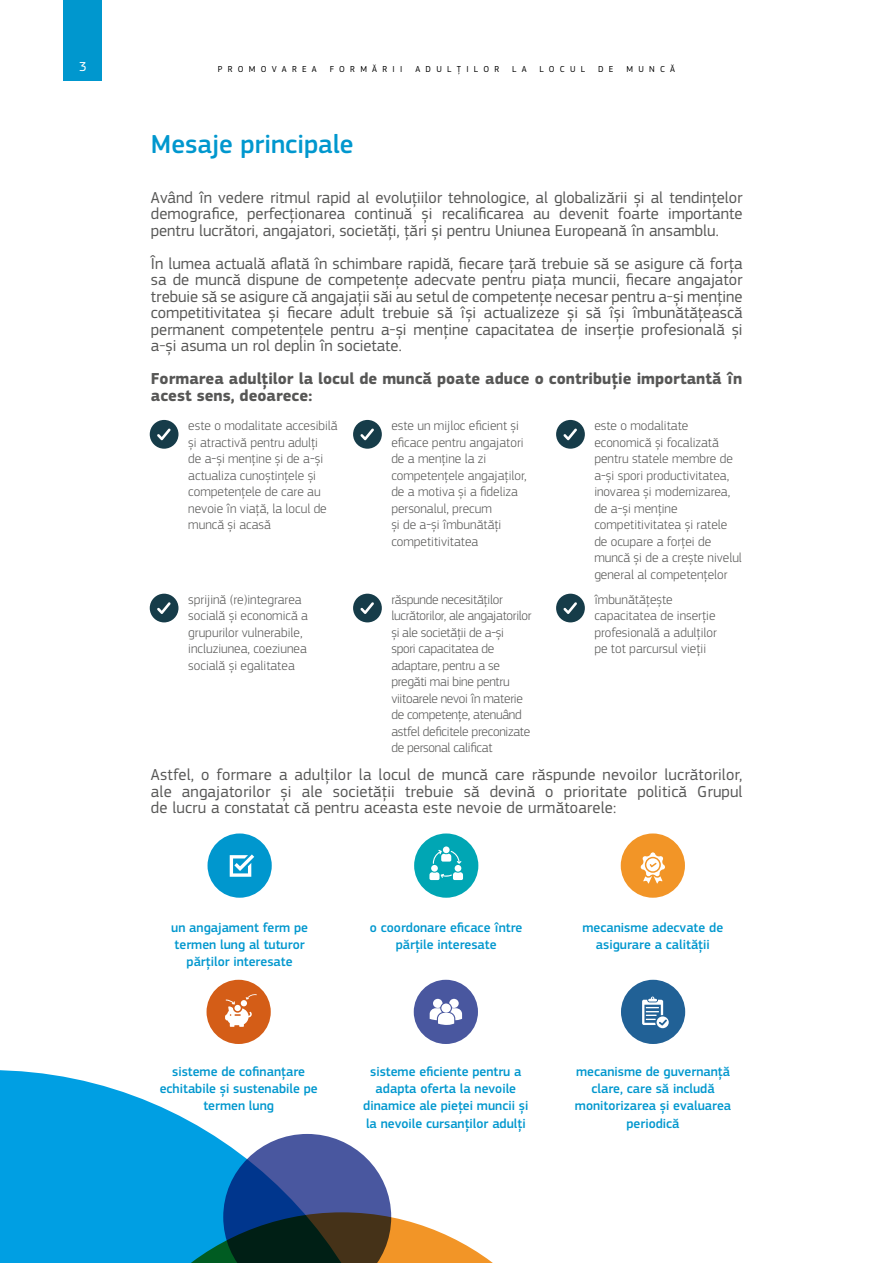
<style>
.page{position:relative;width:893px;height:1263px;background:#fff}
.page>*{position:absolute;margin:0;border:0;box-sizing:border-box;transform-origin:0 0}
.H1_-_Blue{font:500 27px "EC Square Sans Pro";color:#0097ce}
.H1_-_Blue-2{font:16.5px/16.5px "EC Square Sans Pro";color:#575756;text-align:justify}
.H1_-_Blue-3{font:700 16.5px/16.5px "EC Square Sans Pro";color:#575756}
.t1{font:300 13.5px/16.5px "EC Square Sans Pro";color:#575756}
.Body_text{font:500 13.5px/17.2px "EC Square Sans Pro";color:#0097ce;text-align:center}
.t2{font:300 13.5px/16.5px "EC Square Sans Pro";letter-spacing:-.02em;color:#575756}
.t3{font:13.5px "EC Square Sans Pro";color:#fff}
.t4{font:9px "EC Square Sans Pro";letter-spacing:.59em;color:#000}
</style>
<div class="page">
<svg style="left:0;top:1070px;width:211px;height:193px;fill:#009fe3"></svg>
<svg style="left:91px;top:1134px;width:402px;height:129px"></svg>
<div style="left:150px;top:594px;width:28px;height:28px;background:#163c49;border-radius:50%"></div>
<svg style="left:157px;top:602px;width:14px;height:12px"></svg>
<div style="left:150px;top:420px;width:28px;height:29px;background:#163c49;border-radius:50%"></div>
<svg style="left:157px;top:428px;width:14px;height:12px"></svg>
<div style="left:353px;top:420px;width:29px;height:29px;background:#163c49;border-radius:50%"></div>
<svg style="left:360px;top:428px;width:14px;height:12px"></svg>
<div style="left:353px;top:594px;width:29px;height:28px;background:#163c49;border-radius:50%"></div>
<svg style="left:360px;top:602px;width:14px;height:12px"></svg>
<div style="left:556px;top:594px;width:29px;height:28px;background:#163c49;border-radius:50%"></div>
<svg style="left:563px;top:602px;width:14px;height:12px"></svg>
<div style="left:556px;top:420px;width:29px;height:29px;background:#163c49;border-radius:50%"></div>
<svg style="left:563px;top:428px;width:14px;height:12px"></svg>
<div style="left:414px;top:980px;width:64px;height:64px;background:#49579f;border-radius:50%"></div>
<svg style="left:430px;top:999px;width:32px;height:26px"></svg>
<div style="left:621px;top:833px;width:64px;height:65px;background:#f29527;border-radius:50%"></div>
<svg style="left:641px;top:852px;width:24px;height:31px"></svg>
<div style="left:621px;top:980px;width:64px;height:64px;background:#216196;border-radius:50%"></div>
<svg style="left:642px;top:996px;width:27px;height:32px"></svg>
<div style="left:414px;top:833px;width:64px;height:65px;background:#00a6b4;border-radius:50%"></div>
<div style="left:443px;top:846px;width:7px;height:7px;background:#fff;border-radius:50%"></div>
<div style="left:455px;top:865px;width:6px;height:7px;background:#fff;border-radius:50%"></div>
<div style="left:431px;top:865px;width:7px;height:7px;background:#fff;border-radius:50%"></div>
<svg style="left:429px;top:872px;width:34px;height:8px"></svg>
<svg style="left:433px;top:850px;width:28px;height:14px"></svg>
<div style="left:208px;top:833px;width:64px;height:65px;background:#0097ce;border-radius:50%"></div>
<svg style="left:230px;top:854px;width:24px;height:23px"></svg>
<div style="left:207px;top:980px;width:64px;height:64px;background:#d45d17;border-radius:50%"></div>
<svg style="left:225px;top:994px;width:32px;height:33px"></svg>
<div style="left:64px;top:0;width:38px;height:81px;background:#0097ce"></div>
<p class="t3" style="left:79px;top:59px;width:9px">3</p>
<p class="t4" style="left:218px;top:64px;width:101px">PROMOVAREA</p>
<p class="t4" style="left:330px;top:64px;width:74px">FORMĂRII</p>
<p class="t4" style="left:415px;top:64px;width:85px">ADULȚILOR</p>
<p class="t4" style="left:512px;top:64px;width:16px">L A</p>
<p class="t4" style="left:539px;top:64px;width:47px">LOCUL</p>
<p class="t4" style="left:598px;top:64px;width:17px">D E</p>
<p class="t4" style="left:626px;top:64px;width:50px">MUNCĂ</p>
<p class="H1_-_Blue" style="left:151px;top:128px;width:204px">Mesaje principale</p>
<p class="H1_-_Blue-2" style="left:151px;top:189px;width:593px">Având în vedere ritmul rapid al evoluțiilor tehnologice, al globalizării și al tendințelor demografice, perfecționarea continuă și recalificarea au devenit foarte importante pentru lucrători, angajatori, societăți, țări și pentru Uniunea Europeană în ansamblu.</p>
<p class="H1_-_Blue-2" style="left:151px;top:255px;width:593px">În lumea actuală aflată în schimbare rapidă, fiecare țară trebuie să se asigure că forța sa de muncă dispune de competențe adecvate pentru piața muncii, fiecare angajator trebuie să se asigure că angajații săi au setul de competențe necesar pentru a-și menține competitivitatea și fiecare adult trebuie să își actualizeze și să își îmbunătățească permanent competențele pentru a-și menține capacitatea de inserție profesională și a-și asuma un rol deplin în societate.</p>
<p class="H1_-_Blue-3" style="left:151px;top:371px;width:593px">Formarea adulților la locul de muncă poate aduce o contribuție importantă în acest sens, deoarece:</p>
<p class="t1" style="left:188px;top:417px;width:151px;text-indent:-17px">• este o modalitate accesibilă și atractivă pentru adulți<br>de a-și menține și de a-și actualiza cunoștințele și competențele de care au nevoie în viață, la locul de muncă și acasă</p>
<p class="t1" style="left:391px;top:417px;width:137px;text-indent:-17px">• este un mijloc eficient și eficace pentru angajatori de a menține la zi competențele angajaților, de a motiva și a fideliza personalul, precum<br>și de a-și îmbunătăți competitivitatea</p>
<p class="t1" style="left:594px;top:417px;width:149px;text-indent:-17px">• este o modalitate economică și focalizată pentru statele membre de a-și spori productivitatea, inovarea și modernizarea, de a-și menține competitivitatea și ratele de ocupare a forței de muncă și de a crește nivelul general al competențelor</p>
<p class="t1" style="left:188px;top:591px;width:121px;text-indent:-17px">• sprijină (re)integrarea socială și economică a grupurilor vulnerabile, incluziunea, coeziunea socială și egalitatea</p>
<p class="t2" style="left:391px;top:591px;width:142px;text-indent:-17px">• răspunde necesităților lucrătorilor, ale angajatorilor și ale societății de a-și spori capacitatea de adaptare, pentru a se pregăti mai bine pentru viitoarele nevoi în materie de competențe, atenuând astfel deficitele preconizate de personal calificat</p>
<p class="t1" style="left:594px;top:591px;width:124px;text-indent:-17px">• îmbunătățește capacitatea de inserție profesională a adulților pe tot parcursul vieții</p>
<p class="H1_-_Blue-2" style="left:151px;top:766px;width:593px">Astfel, o formare a adulților la locul de muncă care răspunde nevoilor lucrătorilor, ale angajatorilor și ale societății trebuie să devină o prioritate politică Grupul de lucru a constatat că pentru aceasta este nevoie de următoarele:</p>
<p class="Body_text" style="left:171px;top:919px;width:138px">un angajament ferm pe termen lung al tuturor părților interesate</p>
<p class="Body_text" style="left:370px;top:919px;width:154px">o coordonare eficace între părțile interesate</p>
<p class="Body_text" style="left:582px;top:919px;width:142px">mecanisme adecvate de asigurare a calității</p>
<p class="Body_text" style="left:160px;top:1063px;width:159px">sisteme de cofinanțare echitabile și sustenabile pe termen lung</p>
<p class="Body_text" style="left:363px;top:1063px;width:167px">sisteme eficiente pentru a adapta oferta la nevoile dinamice ale pieței muncii și la nevoile cursanților adulți</p>
<p class="Body_text" style="left:575px;top:1063px;width:158px">mecanisme de guvernanță clare, care să includă monitorizarea și evaluarea periodică</p>
</div>
